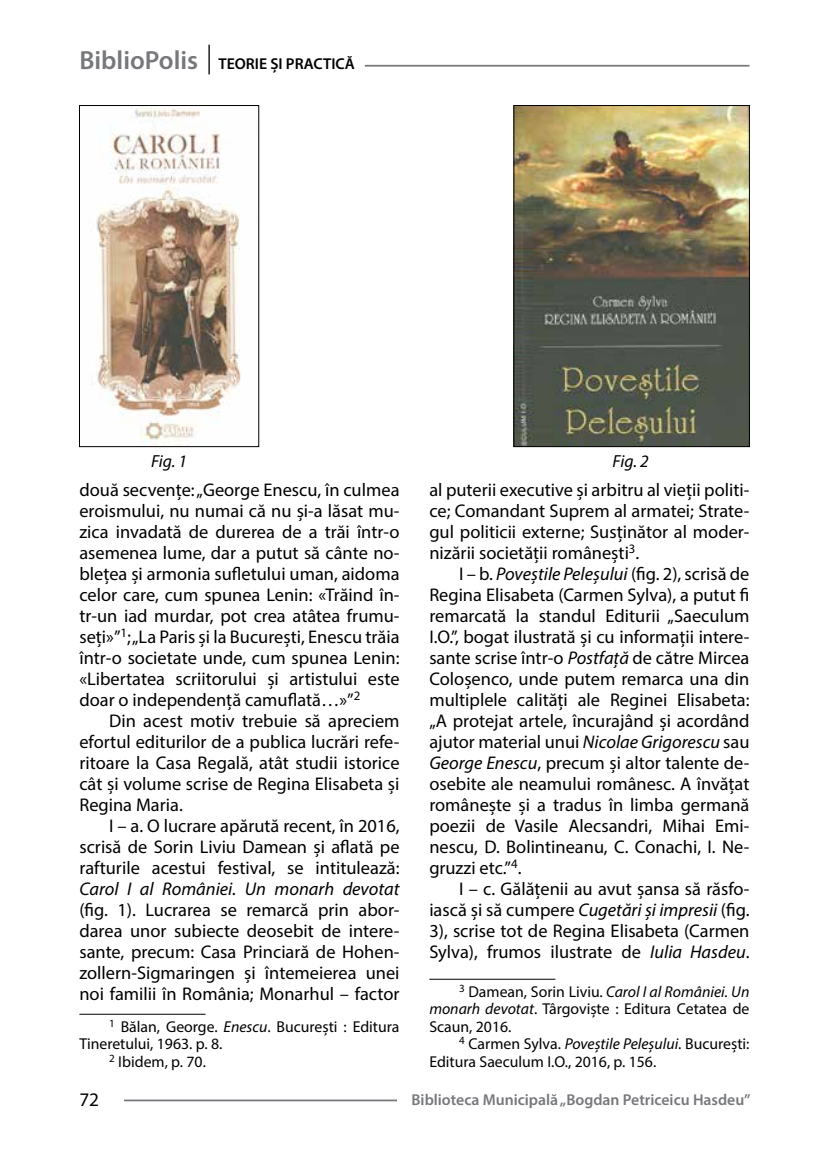
<style>
.page{position:relative;width:819px;height:1166px;background:#fff}
.page>*{position:absolute;margin:0;border:0;box-sizing:border-box;transform-origin:0 0}
.t1{font:19.25px "Myriad Pro";color:#000}
.t2{font:18.38px/21px "Myriad Pro";color:#000;text-align:justify}
.t3{font:italic 18.38px "Myriad Pro";color:#000}
.t4{font:italic 17.5px "Myriad Pro";letter-spacing:-.01em;color:#000}
.t5{font:15.75px/17.5px "Myriad Pro";color:#000;text-align:justify}
.t6{font:600 15.75px "Myriad Pro";color:#77787b}
.t7{font:600 15.75px "Myriad Pro";color:#000}
.s1{font-size:26.25px;color:#77787b}
.s2{font-style:italic}
</style>
<div class="page">
<hr style="left:124px;top:1099px;width:273px;height:2px;background:#77787b">
<hr style="left:208px;top:45px;width:2px;height:29px;background:#000">
<hr style="left:365px;top:65px;width:384px;height:2px;background:#77787b">
<hr style="left:79px;top:1014px;width:126px;height:1px;background:#000">
<hr style="left:429px;top:979px;width:126px;height:1px;background:#000">
<img style="left:92px;top:107px;width:149px;height:338px">
<div style="left:79px;top:105px;width:180px;height:342px;border:1px solid #000"></div>
<img style="left:515px;top:107px;width:232px;height:338px">
<div style="left:513px;top:105px;width:236px;height:342px;border:1px solid #000"></div>
<p class="t7" style="left:79px;top:54px;width:277px"><span class="s1">BiblioPolis</span> TEORIE ȘI PRACTICĂ</p>
<p class="t4" style="left:151px;top:451px;width:38px">Fig. 1</p>
<p class="t4" style="left:612px;top:451px;width:38px">Fig. 2</p>
<p class="t2" style="left:79px;top:479px;width:322px">două secvențe: „George Enescu, în culmea eroismului, nu numai că nu și-a lăsat mu&shy;zica invadată de durerea de a trăi într-o asemenea lume, dar a putut să cânte no&shy;blețea și armonia sufletului uman, aidoma celor care, cum spunea Lenin: «Trăind în&shy;tr-un iad murdar, pot crea atâtea frumu&shy;seți»”<sup>1</sup>; „La Paris și la București, Enescu trăia într-o societate unde, cum spunea Lenin: «Libertatea scriitorului și artistului este doar o independență camuflată…»”<sup>2</sup></p>
<p class="t2" style="left:79px;top:710px;width:322px;text-indent:30px">Din acest motiv trebuie să apreciem efortul editurilor de a publica lucrări refe&shy;ritoare la Casa Regală, atât studii istorice cât și volume scrise de Regina Elisabeta și Regina Maria.</p>
<p class="t2" style="left:79px;top:815px;width:322px;text-indent:30px">I – a. O lucrare apărută recent, în 2016, scrisă de Sorin Liviu Damean și aflată pe rafturile acestui festival, se intitulează:</p>
<p class="t3" style="left:79px;top:877px;width:321px">Carol I al României. Un monarh devotat</p>
<p class="t2" style="left:79px;top:899px;width:321px">(fig. 1). Lucrarea se remarcă prin abor&shy;darea unor subiecte deosebit de intere&shy;sante, precum: Casa Princiară de Hohen&shy;zollern-Sigmaringen și întemeierea unei noi familii în România; Monarhul – factor</p>
<p class="t5" style="left:109px;top:1017px;width:292px"><sup>1</sup> Bălan, George. <span class="s2">Enescu</span>. București : Editura</p>
<p class="t5" style="left:79px;top:1035px;width:144px">Tineretului, 1963. p. 8.</p>
<p class="t5" style="left:109px;top:1052px;width:98px"><sup>2</sup> Ibidem, p. 70.</p>
<p class="t2" style="left:429px;top:479px;width:321px">al puterii executive și arbitru al vieții politi&shy;ce; Comandant Suprem al armatei; Strate&shy;gul politicii externe; Susținător al moder&shy;nizării societății românești<sup>3</sup>.</p>
<p class="t2" style="left:429px;top:563px;width:321px;text-indent:30px">I – b. <span class="s2">Poveștile Peleșului</span> (fig. 2), scrisă de Regina Elisabeta (Carmen Sylva), a putut fi remarcată la standul Editurii „Saeculum I.O.”, bogat ilustrată și cu informații intere&shy;sante scrise într-o <span class="s2">Postfață</span> de către Mircea Coloșenco, unde putem remarca una din multiplele calități ale Reginei Elisabeta: „A protejat artele, încurajând și acordând ajutor material unui <span class="s2">Nicolae Grigorescu</span> sau <span class="s2">George Enescu</span>, precum și altor talente de&shy;osebite ale neamului românesc. A învățat românește și a tradus în limba germană poezii de Vasile Alecsandri, Mihai Emi&shy;nescu, D. Bolintineanu, C. Conachi, I. Ne&shy;gruzzi etc.”<sup>4</sup>.</p>
<p class="t2" style="left:429px;top:878px;width:321px;text-indent:30px">I – c. Gălățenii au avut șansa să răsfo&shy;iască și să cumpere <span class="s2">Cugetări și impresii</span> (fig.<br>3), scrise tot de Regina Elisabeta (Carmen Sylva), frumos ilustrate de <span class="s2">Iulia Hasdeu</span>.</p>
<p class="t5" style="left:429px;top:982px;width:321px;text-indent:30px"><sup>3</sup> Damean, Sorin Liviu. <span class="s2">Carol I al României. Un monarh devotat</span>. Târgoviște : Editura Cetatea de Scaun, 2016.</p>
<p class="t5" style="left:429px;top:1035px;width:321px;text-indent:30px"><sup>4</sup> Carmen Sylva. <span class="s2">Poveștile Peleșului</span>. București:<br>Editura Saeculum I.O., 2016, p. 156.</p>
<p class="t1" style="left:79px;top:1087px;width:21px">72</p>
<p class="t6" style="left:411px;top:1090px;width:340px">Biblioteca Municipală „Bogdan Petriceicu Hasdeu”</p>
</div>
